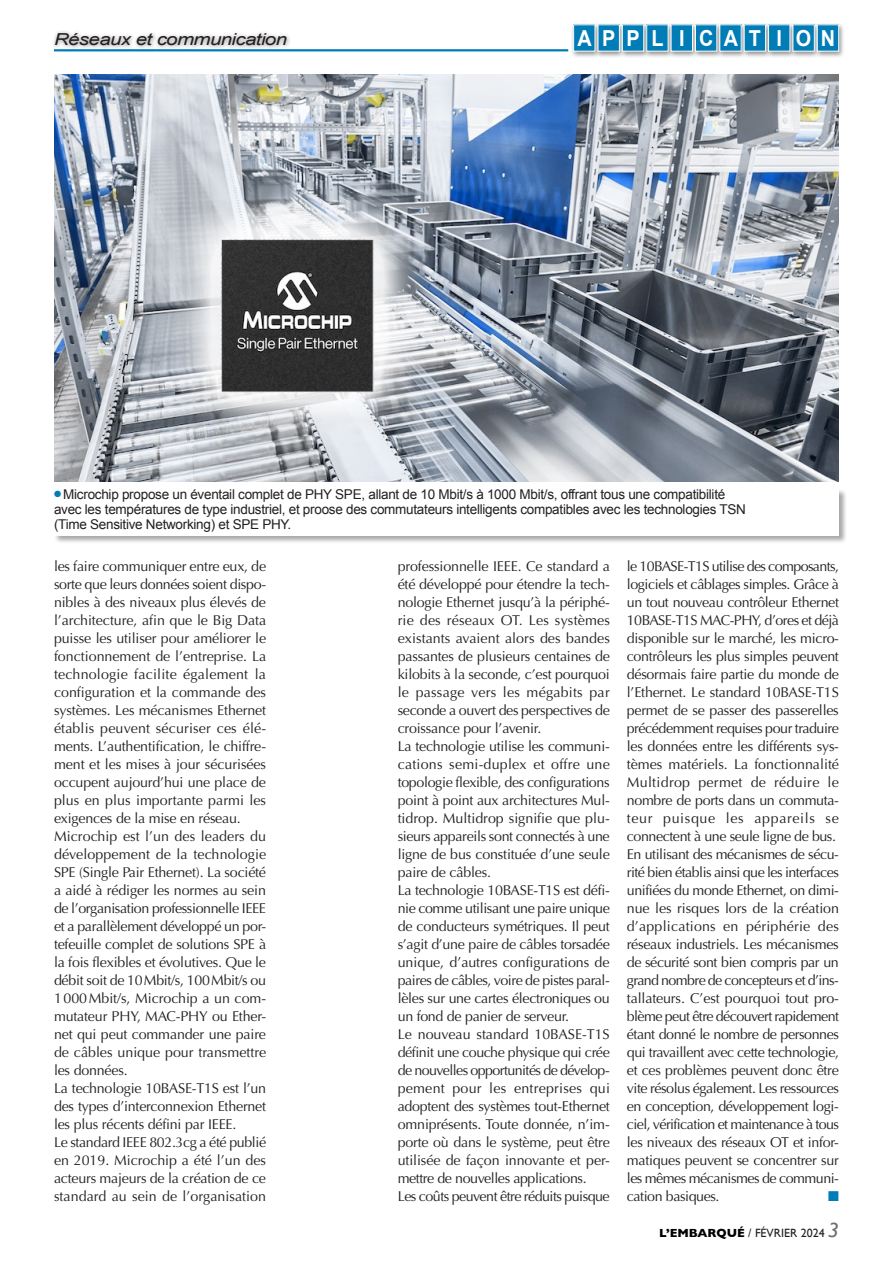
<style>
.page{position:relative;width:893px;height:1263px;background:#fff}
.page>*{position:absolute;margin:0;border:0;box-sizing:border-box;transform-origin:0 0}
.t1{font:700 22.05px "Arial";letter-spacing:.535em;color:#fff;scale:.9 1}
.t2{font:italic 16.5px "Arial";letter-spacing:-.03em;color:#231f20;scale:1.24 1}
.A4-Texte_courant{font:14.25px/18px "Optima";letter-spacing:-.015em;color:#231f20;text-align:justify}
.A4-Texte_courant-2{font:14.25px "Optima";letter-spacing:-.035em;color:#231f20}
.A4-Texte_courant-3{font:14.25px "Zapf Dingbats ITC";color:#007cb6}
.B2-Légende_Noire{font:13.5px/15px "Arial";letter-spacing:-.02em;color:#231f20}
.t3{font:12px "Gill Sans";color:#231f20}
.s1{color:#007cb6}
.s2{font-weight:700;color:#000}
.s3{font-style:italic;font-size:21px;color:#6c6d70}
</style>
<div class="page">
<div style="left:51px;top:29px;width:241px;height:21px;background:#231f20;opacity:.5"></div>
<hr style="left:54px;top:49px;width:514px;height:2px;background:#007cb6">
<div style="left:570px;top:23px;width:31px;height:35px;background:#231f20;opacity:.5"></div>
<div style="left:574px;top:25px;width:21px;height:26px;background:#007cb6"></div>
<div style="left:595px;top:23px;width:31px;height:35px;background:#231f20;opacity:.5"></div>
<div style="left:598px;top:25px;width:21px;height:26px;background:#007cb6"></div>
<div style="left:619px;top:23px;width:31px;height:35px;background:#231f20;opacity:.5"></div>
<div style="left:622px;top:25px;width:22px;height:26px;background:#007cb6"></div>
<div style="left:622px;top:24px;width:22px;height:27px;border:1px solid #fff"></div>
<div style="left:643px;top:23px;width:31px;height:35px;background:#231f20;opacity:.5"></div>
<div style="left:647px;top:25px;width:21px;height:26px;background:#007cb6"></div>
<div style="left:668px;top:23px;width:31px;height:35px;background:#231f20;opacity:.5"></div>
<div style="left:671px;top:25px;width:21px;height:26px;background:#007cb6"></div>
<div style="left:692px;top:23px;width:31px;height:35px;background:#231f20;opacity:.5"></div>
<div style="left:695px;top:25px;width:22px;height:26px;background:#007cb6"></div>
<div style="left:695px;top:24px;width:22px;height:27px;border:1px solid #fff"></div>
<div style="left:717px;top:23px;width:30px;height:35px;background:#231f20;opacity:.5"></div>
<div style="left:720px;top:25px;width:21px;height:26px;background:#007cb6"></div>
<div style="left:741px;top:23px;width:31px;height:35px;background:#231f20;opacity:.5"></div>
<div style="left:744px;top:25px;width:22px;height:26px;background:#007cb6"></div>
<div style="left:765px;top:23px;width:31px;height:35px;background:#231f20;opacity:.5"></div>
<div style="left:768px;top:25px;width:22px;height:26px;background:#007cb6"></div>
<div style="left:768px;top:24px;width:22px;height:27px;border:1px solid #fff"></div>
<div style="left:790px;top:23px;width:30px;height:35px;background:#231f20;opacity:.5"></div>
<div style="left:793px;top:25px;width:21px;height:26px;background:#007cb6"></div>
<div style="left:814px;top:23px;width:31px;height:35px;background:#231f20;opacity:.5"></div>
<div style="left:817px;top:25px;width:22px;height:26px;background:#007cb6"></div>
<div style="left:817px;top:24px;width:22px;height:27px;border:1px solid #fff"></div>
<div style="left:53px;top:488px;width:794px;height:56px;background:#231f20;opacity:.4"></div>
<div style="left:54px;top:489px;width:785px;height:46px;background:#fff"></div>
<img style="left:54px;top:74px;width:784px;height:407px">
<p class="t2" style="left:54px;top:29px;width:190px">Réseaux et communication</p>
<h1 class="t1" style="left:577px;top:24px;width:288px">APPL I CAT I ON</h1>
<p class="B2-Légende_Noire" style="left:54px;top:487px;width:693px"><span class="s1">●</span> Microchip propose un éventail complet de PHY SPE, allant de 10 Mbit/s à 1000 Mbit/s, offrant tous une compatibilité avec les températures de type industriel, et proose des commutateurs intelligents compatibles avec les technologies TSN (Time Sensitive Networking) et SPE PHY.</p>
<p class="A4-Texte_courant" style="left:54px;top:558px;width:214px">les faire communiquer entre eux, de sorte que leurs données soient dispo&shy;nibles à des niveaux plus élevés de l’architecture, afin que le Big Data puisse les utiliser pour améliorer le fonctionnement de l’entreprise. La technologie facilite également la configuration et la commande des systèmes. Les mécanismes Ethernet établis peuvent sécuriser ces élé&shy;ments. L’authentification, le chiffre&shy;ment et les mises à jour sécurisées occupent aujourd’hui une place de plus en plus importante parmi les exigences de la mise en réseau.</p>
<p class="A4-Texte_courant" style="left:54px;top:828px;width:214px">Microchip est l’un des leaders du développement de la technologie SPE (Single Pair Ethernet). La société a aidé à rédiger les normes au sein de l’organisation professionnelle IEEE et a parallèlement développé un por&shy;tefeuille complet de solutions SPE à la fois flexibles et évolutives. Que le débit soit de 10Mbit/s, 100Mbit/s ou 1000Mbit/s, Microchip a un com&shy;mutateur PHY, MAC-PHY ou Ether&shy;net qui peut commander une paire de câbles unique pour transmettre les données.</p>
<p class="A4-Texte_courant" style="left:54px;top:1080px;width:214px">La technologie 10BASE-T1S est l’un des types d’interconnexion Ethernet les plus récents défini par IEEE.</p>
<p class="A4-Texte_courant" style="left:54px;top:1134px;width:214px">Le standard IEEE 802.3cg a été publié en 2019. Microchip a été l’un des acteurs majeurs de la création de ce standard au sein de l’organisation</p>
<p class="A4-Texte_courant" style="left:398px;top:558px;width:214px">professionnelle IEEE. Ce standard a été développé pour étendre la tech&shy;nologie Ethernet jusqu’à la périphé&shy;rie des réseaux OT. Les systèmes existants avaient alors des bandes passantes de plusieurs centaines de kilobits à la seconde, c’est pourquoi le passage vers les mégabits par seconde a ouvert des perspectives de croissance pour l’avenir.</p>
<p class="A4-Texte_courant" style="left:398px;top:738px;width:214px">La technologie utilise les communi&shy;cations semi-duplex et offre une topologie flexible, des configurations point à point aux architectures Mul&shy;tidrop. Multidrop signifie que plu&shy;sieurs appareils sont connectés à une ligne de bus constituée d’une seule paire de câbles.</p>
<p class="A4-Texte_courant" style="left:398px;top:882px;width:214px">La technologie 10BASE-T1S est défi&shy;nie comme utilisant une paire unique de conducteurs symétriques. Il peut s’agit d’une paire de câbles torsadée unique, d’autres configurations de paires de câbles, voire de pistes paral&shy;lèles sur une cartes électroniques ou un fond de panier de serveur.</p>
<p class="A4-Texte_courant" style="left:398px;top:1026px;width:214px">Le nouveau standard 10BASE-T1S définit une couche physique qui crée de nouvelles opportunités de dévelop&shy;pement pour les entreprises qui adoptent des systèmes tout-Ethernet omniprésents. Toute donnée, n’im&shy;porte où dans le système, peut être utilisée de façon innovante et per&shy;mettre de nouvelles applications.</p>
<p class="A4-Texte_courant-2" style="left:398px;top:1188px;width:214px">Les coûts peuvent être réduits puisque</p>
<p class="A4-Texte_courant" style="left:627px;top:558px;width:214px">le 10BASE-T1S utilise des composants, logiciels et câblages simples. Grâce à un tout nouveau contrôleur Ethernet 10BASE-T1S MAC-PHY, d’ores et déjà disponible sur le marché, les micro&shy;contrôleurs les plus simples peuvent désormais faire partie du monde de l’Ethernet. Le standard 10BASE-T1S permet de se passer des passerelles précédemment requises pour traduire les données entre les différents sys&shy;tèmes matériels. La fonctionnalité Multidrop permet de réduire le nombre de ports dans un commuta&shy;teur puisque les appareils se connectent à une seule ligne de bus.</p>
<p class="A4-Texte_courant" style="left:627px;top:846px;width:214px">En utilisant des mécanismes de sécu&shy;rité bien établis ainsi que les interfaces unifiées du monde Ethernet, on dimi&shy;nue les risques lors de la création d’applications en périphérie des réseaux industriels. Les mécanismes de sécurité sont bien compris par un grand nombre de concepteurs et d’ins&shy;tallateurs. C’est pourquoi tout pro&shy;blème peut être découvert rapidement étant donné le nombre de personnes qui travaillent avec cette technologie, et ces problèmes peuvent donc être vite résolus également. Les ressources en conception, développement logi&shy;ciel, vérification et maintenance à tous les niveaux des réseaux OT et infor&shy;matiques peuvent se concentrer sur les mêmes mécanismes de communi&shy;cation basiques.</p>
<p class="A4-Texte_courant-3" style="left:828px;top:1190px;width:12px">■</p>
<p class="t3" style="left:659px;top:1226px;width:181px"><span class="s2">L’EMBARQUÉ</span> / FÉVRIER 2024 <span class="s3">3</span></p>
</div>
